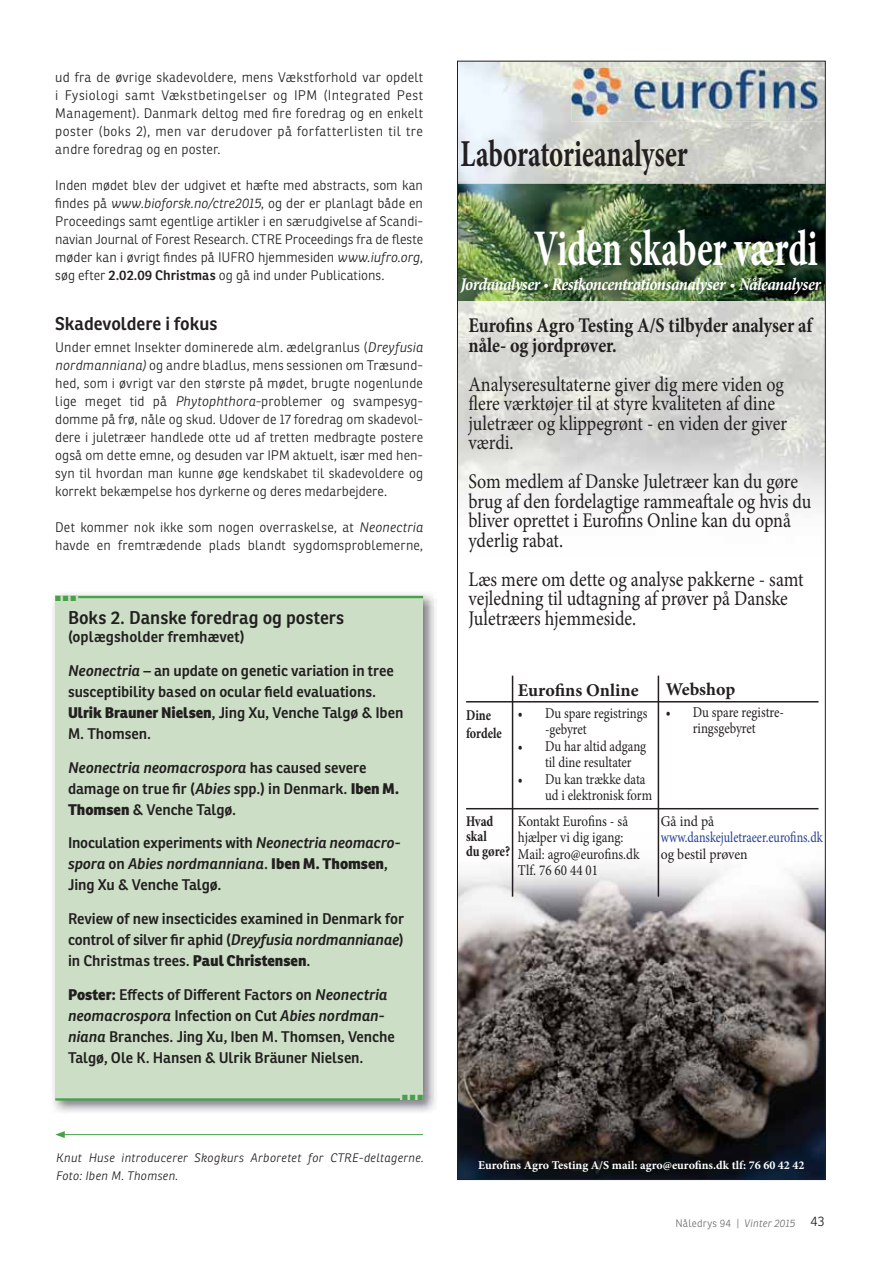
<style>
.page{position:relative;width:893px;height:1263px;background:#fff}
.page>*{position:absolute;margin:0;border:0;box-sizing:border-box;transform-origin:0 0}
.t1{font:700 condensed 51.9px "Minion Pro";color:#fff;scale:.73 1}
.t2{font:700 38.1px "Minion Pro";color:#231f20;scale:.71 1}
.t3{font:20.85px/19.5px "Minion Pro";color:#231f20;scale:.86 1}
.t4{font:700 20.85px/19.5px "Minion Pro";color:#231f20;scale:.86 1}
.t5{font:italic 700 condensed 18px "Minion Pro";letter-spacing:-.035em;color:#fff}
.t6{font:600 18px "Ronnia Fyens";color:#231f20}
.t7{font:700 18px "Minion Pro";color:#231f20}
.t8{font:600 15px/21px "Ronnia Fyens";letter-spacing:-.005em;color:#231f20}
.t9{font:15px/16.5px "Minion Pro";color:#231f20;scale:.85 1}
.t10{font:15px/16.5px "Minion Pro";color:#231f20;scale:.87 1}
.t11{font:15px "Minion Pro";color:#25408e;scale:.8 1}
.t12{font:15px "Minion Pro";color:#231f20;scale:.91 1}
.t13{font:700 condensed 15px/15px "Minion Pro";letter-spacing:-.005em;color:#231f20;scale:.89 1}
.t14{font:700 15px/18px "Minion Pro";color:#231f20;scale:.81 1}
.t15{font:300 13.5px/18px "Ronnia Fyens";letter-spacing:.01em;color:#231f20;text-align:justify}
.t16{font:italic 300 12px/18px "Ronnia Fyens";letter-spacing:.025em;color:#231f20}
.t17{font:700 12px "Minion Pro";color:#fff}
.t18{font:300 10.5px "Ronnia Fyens";letter-spacing:.025em;color:#6d6e70}
.t19{font:7.5px "Zapf Dingbats Std";color:#47a14a}
.s1{font-style:italic}
.s2{font-weight:600}
.s3{font-weight:800}
.s4{font-size:13.5px;color:#231f20}
</style>
<div class="page">
<img style="left:459px;top:183px;width:365px;height:118px">
<img style="left:459px;top:833px;width:365px;height:345px">
<hr style="left:658px;top:676px;width:1px;height:221px;background:#231f20">
<hr style="left:466px;top:701px;width:352px;height:1px;background:#231f20">
<hr style="left:466px;top:808px;width:352px;height:1px;background:#231f20">
<hr style="left:512px;top:676px;width:1px;height:221px;background:#231f20">
<img style="left:459px;top:301px;width:365px;height:208px">
<img style="left:459px;top:63px;width:365px;height:120px">
<img style="left:571px;top:68px;width:253px;height:54px">
<img style="left:53px;top:593px;width:382px;height:519px">
<div style="left:55px;top:596px;width:368px;height:504px;background:#ccdfc6"></div>
<hr style="left:78px;top:596px;width:345px;height:2px;background:#47a14a">
<hr style="left:55px;top:1098px;width:345px;height:2px;background:#47a14a">
<hr style="left:62px;top:1134px;width:361px;height:1px;background:#47a14a">
<svg style="left:55px;top:1131px;width:10px;height:7px"></svg>
<svg style="left:544px;top:284px;width:4px;height:4px"></svg>
<svg style="left:731px;top:283px;width:3px;height:5px"></svg>
<p class="t15" style="left:55px;top:69px;width:369px">ud fra de øvrige skadevoldere, mens Vækstforhold var opdelt i Fysiologi samt Vækstbetingelser og IPM (Integrated Pest Management). Danmark deltog med fire foredrag og en enkelt poster (boks 2), men var derudover på forfatterlisten til tre andre foredrag og en poster.</p>
<p class="t15" style="left:55px;top:177px;width:369px">Inden mødet blev der udgivet et hæfte med abstracts, som kan findes på <span class="s1">www.bioforsk.no/ctre2015</span>, og der er planlagt både en Proceedings samt egentlige artikler i en særudgivelse af Scandi&shy;navian Journal of Forest Research. CTRE Proceedings fra de fleste møder kan i øvrigt findes på IUFRO hjemmesiden <span class="s1">www.iufro.org</span>, søg efter <span class="s2">2.02.09 Christmas</span> og gå ind under Publications.</p>
<h3 class="t6" style="left:55px;top:317px;width:164px">Skadevoldere i fokus</h3>
<p class="t15" style="left:55px;top:339px;width:369px">Under emnet Insekter dominerede alm. ædelgranlus (<span class="s1">Dreyfusia nordmanniana)</span> og andre bladlus, mens sessionen om Træsund&shy;hed, som i øvrigt var den største på mødet, brugte nogenlunde lige meget tid på <span class="s1">Phytophthora-</span>problemer og svampesyg&shy;domme på frø, nåle og skud. Udover de 17 foredrag om skadevol&shy;dere i juletræer handlede otte ud af tretten medbragte postere også om dette emne, og desuden var IPM aktuelt, især med hen&shy;syn til hvordan man kunne øge kendskabet til skadevoldere og korrekt bekæmpelse hos dyrkerne og deres medarbejdere.</p>
<p class="t15" style="left:55px;top:519px;width:369px">Det kommer nok ikke som nogen overraskelse, at <span class="s1">Neonectria </span>havde en fremtrædende plads blandt sygdomsproblemerne,</p>
<p class="t19" style="left:55px;top:594px;width:22px">■■■</p>
<h3 class="t6" style="left:68px;top:611px;width:278px">Boks 2. Danske foredrag og posters</h3>
<p class="t8" style="left:68px;top:628px;width:178px">(oplægsholder fremhævet)</p>
<p class="t8" style="left:68px;top:662px;width:337px"><span class="s1">Neonectria</span> – an update on genetic variation in tree susceptibility based on ocular field evaluations.<br><span class="s3">Ulrik Brauner Nielsen</span>, Jing Xu, Venche Talgø &amp; Iben M. Thomsen.</p>
<p class="t8" style="left:68px;top:758px;width:333px"><span class="s1">Neonectria neomacrospora</span> has caused severe damage on true fir (<span class="s1">Abies</span> spp.) in Denmark. <span class="s3">Iben M.<br>Thomsen</span> &amp; Venche Talgø.</p>
<p class="t8" style="left:68px;top:834px;width:334px">Inoculation experiments with <span class="s1">Neonectria neomacro&shy;spora</span> on <span class="s1">Abies nordmanniana</span>. <span class="s3">Iben M. Thomsen</span>,<br>Jing Xu &amp; Venche Talgø.</p>
<p class="t8" style="left:68px;top:910px;width:337px;text-align:justify">Review of new insecticides examined in Denmark for control of silver fir aphid (<span class="s1">Dreyfusia nordmannianae</span>) in Christmas trees. <span class="s3">Paul Christensen</span>.</p>
<p class="t8" style="left:68px;top:986px;width:328px"><span class="s3">Poster:</span> Effects of Different Factors on <span class="s1">Neonectria neomacrospora</span> Infection on Cut <span class="s1">Abies nordman&shy;niana</span> Branches. Jing Xu, Iben M. Thomsen, Venche Talgø, Ole K. Hansen &amp; Ulrik Bräuner Nielsen.</p>
<p class="t19" style="left:402px;top:1093px;width:22px">■■■</p>
<p class="t16" style="left:56px;top:1150px;width:369px">Knut Huse introducerer Skogkurs Arboretet for CTRE-deltagerne.<br>Foto: Iben M. Thomsen.</p>
<h2 class="t2" style="left:460px;top:139px;width:322px">Laboratorieanalyser</h2>
<h1 class="t1" style="left:534px;top:228px;width:390px">Viden skaber værdi</h1>
<h3 class="t5" style="left:460px;top:273px;width:362px">Jordanalyser Restkoncentrationsanalyser Nåleanalyser</h3>
<h3 class="t4" style="left:468px;top:318px;width:402px">Eurofins Agro Testing A/S tilbyder analyser af nåle- og jordprøver.</h3>
<h3 class="t3" style="left:468px;top:376px;width:372px">Analyseresultaterne giver dig mere viden og flere værktøjer til at styre kvaliteten af dine juletræer og klippegrønt - en viden der giver værdi.</h3>
<h3 class="t3" style="left:468px;top:474px;width:400px">Som medlem af Danske Juletræer kan du gøre brug af den fordelagtige rammeaftale og hvis du bliver oprettet i Eurofins Online kan du opnå yderlig rabat.</h3>
<h3 class="t3" style="left:468px;top:571px;width:391px">Læs mere om dette og analyse pakkerne - samt vejledning til udtagning af prøver på Danske<br>Juletræers hjemmeside.</h3>
<p class="t14" style="left:466px;top:707px;width:46px">Dine fordele</p>
<p class="t13" style="left:466px;top:814px;width:51px">Hvad skal<br>du gøre?</p>
<h3 class="t7" style="left:518px;top:684px;width:122px">Eurofins Online</h3>
<h3 class="t7" style="left:666px;top:682px;width:71px">Webshop</h3>
<p class="t9" style="left:545px;top:706px;width:122px;text-indent:-27px">• Du spare registrings -gebyret</p>
<p class="t9" style="left:545px;top:739px;width:121px;text-indent:-27px">• Du har altid adgang til dine resultater</p>
<p class="t9" style="left:545px;top:772px;width:128px;text-indent:-27px">• Du kan trække data ud i elektronisk form</p>
<p class="t9" style="left:666px;top:705px;width:141px;text-align:center">• Du spare registre&shy;ringsgebyret</p>
<p class="t10" style="left:518px;top:814px;width:141px">Kontakt Eurofins - så hjælper vi dig igang:<br>Mail: agro@eurofins.dk<br>Tlf. 76 60 44 01</p>
<p class="t12" style="left:661px;top:815px;width:60px">Gå ind på</p>
<p class="t11" style="left:661px;top:831px;width:204px">www.danskejuletraeer.eurofins.dk</p>
<p class="t12" style="left:661px;top:848px;width:97px">og bestil prøven</p>
<p class="t17" style="left:478px;top:1160px;width:328px">Eurofins Agro Testing A/S mail: agro@eurofins.dk tlf: 76 60 42 42</p>
<p class="t18" style="left:675px;top:1220px;width:151px">Nåledrys 94 | <span class="s1">Vinter 2015</span> <span class="s4">43</span></p>
</div>
